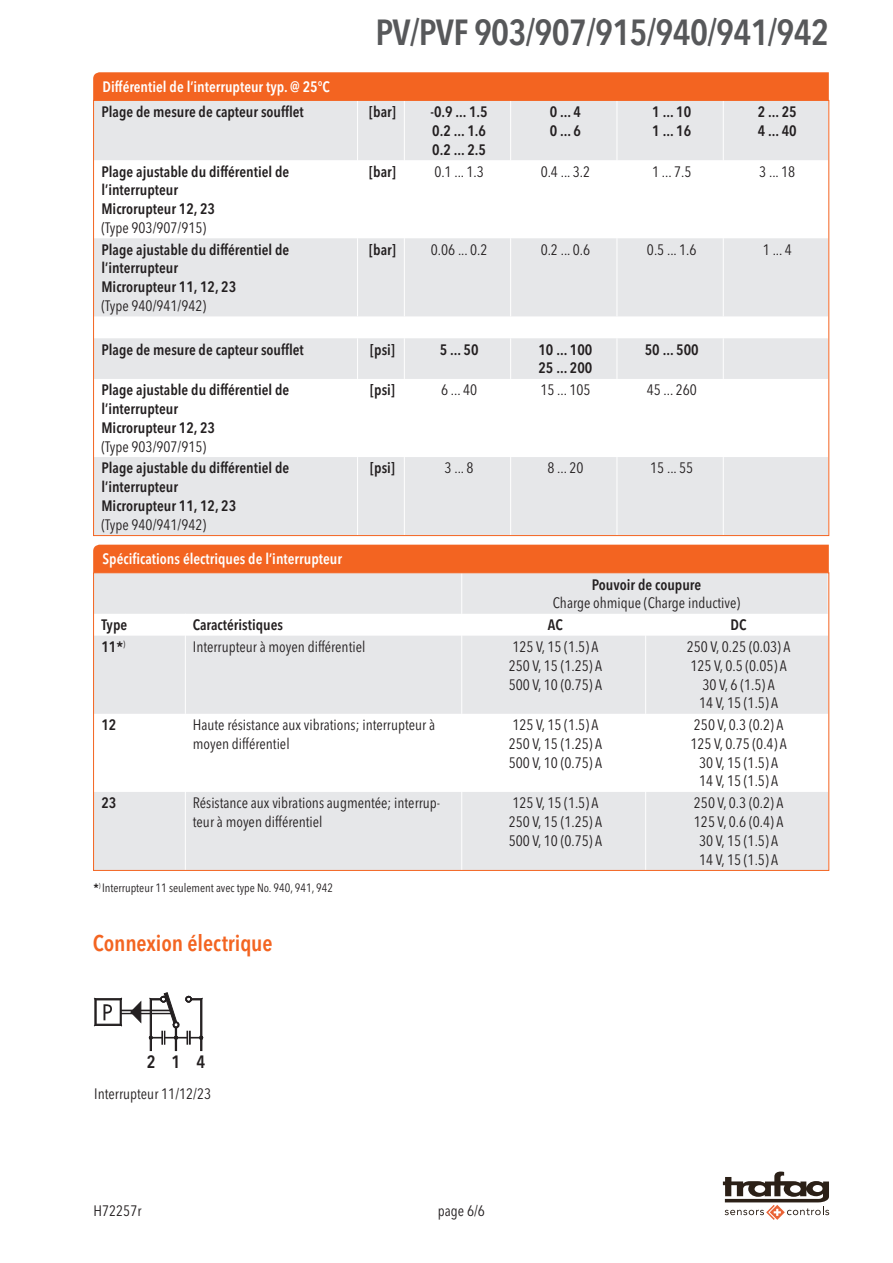
<style>
.page{position:relative;width:893px;height:1263px;background:#fff}
.page>*{position:absolute;margin:0;border:0;box-sizing:border-box;transform-origin:0 0}
.t1{font:600 condensed 36px "Avenir Next LT Pro";letter-spacing:-.02em;color:#57585a}
.t2{font:600 condensed 22.5px "Avenir Next LT Pro";letter-spacing:-.005em;color:#f36421}
.t3{font:600 condensed 17.7px "Avenir Next LT Pro";color:#231f20}
.t4{font:condensed 15px/18.8px "Avenir Next LT Pro";color:#231f20}
.t5{font:600 condensed 15px/18.8px "Avenir Next LT Pro";color:#231f20}
.t6{font:600 condensed 15px "Avenir Next LT Pro";color:#fff}
.t7{font:condensed 12px "Avenir Next LT Pro";color:#231f20}
.s1{font-weight:600}
</style>
<div class="page">
<svg style="left:723px;top:1171px;width:106px;height:49px"></svg>
<div style="left:93px;top:72px;width:736px;height:28px;background:#f36421"></div>
<svg style="left:95px;top:102px;width:732px;height:432px;fill:#e6e7e9"></svg>
<hr style="left:357px;top:101px;width:1px;height:59px;background:#fff">
<hr style="left:404px;top:101px;width:1px;height:59px;background:#fff">
<hr style="left:510px;top:101px;width:1px;height:59px;background:#fff">
<hr style="left:617px;top:101px;width:1px;height:59px;background:#fff">
<hr style="left:723px;top:101px;width:1px;height:59px;background:#fff">
<hr style="left:357px;top:160px;width:1px;height:78px;background:#fff">
<hr style="left:404px;top:160px;width:1px;height:78px;background:#fff">
<hr style="left:510px;top:160px;width:1px;height:78px;background:#fff">
<hr style="left:617px;top:160px;width:1px;height:78px;background:#fff">
<hr style="left:723px;top:160px;width:1px;height:78px;background:#fff">
<hr style="left:357px;top:238px;width:1px;height:78px;background:#fff">
<hr style="left:404px;top:238px;width:1px;height:78px;background:#fff">
<hr style="left:510px;top:238px;width:1px;height:78px;background:#fff">
<hr style="left:617px;top:238px;width:1px;height:78px;background:#fff">
<hr style="left:723px;top:238px;width:1px;height:78px;background:#fff">
<hr style="left:357px;top:338px;width:1px;height:41px;background:#fff">
<hr style="left:404px;top:338px;width:1px;height:41px;background:#fff">
<hr style="left:510px;top:338px;width:1px;height:41px;background:#fff">
<hr style="left:617px;top:338px;width:1px;height:41px;background:#fff">
<hr style="left:723px;top:338px;width:1px;height:41px;background:#fff">
<hr style="left:357px;top:379px;width:1px;height:78px;background:#fff">
<hr style="left:404px;top:379px;width:1px;height:78px;background:#fff">
<hr style="left:510px;top:379px;width:1px;height:78px;background:#fff">
<hr style="left:617px;top:379px;width:1px;height:78px;background:#fff">
<hr style="left:723px;top:379px;width:1px;height:78px;background:#fff">
<hr style="left:357px;top:457px;width:1px;height:78px;background:#fff">
<hr style="left:404px;top:457px;width:1px;height:78px;background:#fff">
<hr style="left:510px;top:457px;width:1px;height:78px;background:#fff">
<hr style="left:617px;top:457px;width:1px;height:78px;background:#fff">
<hr style="left:723px;top:457px;width:1px;height:78px;background:#fff">
<div style="left:93px;top:545px;width:736px;height:27px;background:#f36421"></div>
<svg style="left:95px;top:574px;width:732px;height:295px;fill:#e6e7e9"></svg>
<hr style="left:461px;top:573px;width:1px;height:41px;background:#fff">
<svg style="left:185px;top:614px;width:1px;height:22px"></svg>
<svg style="left:461px;top:614px;width:1px;height:22px"></svg>
<svg style="left:645px;top:614px;width:1px;height:22px"></svg>
<hr style="left:185px;top:636px;width:1px;height:78px;background:#fff">
<hr style="left:461px;top:636px;width:1px;height:78px;background:#fff">
<hr style="left:645px;top:636px;width:1px;height:78px;background:#fff">
<hr style="left:185px;top:714px;width:1px;height:78px;background:#fff">
<hr style="left:461px;top:714px;width:1px;height:78px;background:#fff">
<hr style="left:645px;top:714px;width:1px;height:78px;background:#fff">
<hr style="left:185px;top:792px;width:1px;height:78px;background:#fff">
<hr style="left:461px;top:792px;width:1px;height:78px;background:#fff">
<hr style="left:645px;top:792px;width:1px;height:78px;background:#fff">
<div style="left:121px;top:1013px;width:51px;height:1px;border:1px solid #231f20"></div>
<div style="left:121px;top:1010px;width:50px;height:1px;border:1px solid #231f20"></div>
<svg style="left:131px;top:1002px;width:10px;height:20px"></svg>
<svg style="left:150px;top:993px;width:53px;height:57px"></svg>
<svg style="left:95px;top:998px;width:26px;height:27px"></svg>
<h1 class="t1" style="left:375px;top:10px;width:455px">PV/PVF 903/907/915/940/941/942</h1>
<p class="t6" style="left:103px;top:78px;width:229px">Différentiel de l’interrupteur typ. @ 25°C</p>
<p class="t5" style="left:101px;top:102px;width:204px">Plage de mesure de capteur soufflet</p>
<p class="t5" style="left:369px;top:102px;width:28px">[bar]</p>
<p class="t5" style="left:430px;top:102px;width:59px;text-align:justify">-0.9 ... 1.5<br>0.2 ... 1.6<br>0.2 ... 2.5</p>
<p class="t5" style="left:550px;top:102px;width:33px">0 ... 4<br>0 ... 6</p>
<p class="t5" style="left:652px;top:102px;width:40px">1 ... 10<br>1 ... 16</p>
<p class="t5" style="left:758px;top:102px;width:40px">2 ... 25<br>4 ... 40</p>
<p class="t5" style="left:101px;top:162px;width:189px">Plage ajustable du différentiel de l’interrupteur<br>Microrupteur 12, 23</p>
<p class="t4" style="left:101px;top:218px;width:106px">(Type 903/907/915)</p>
<p class="t5" style="left:369px;top:162px;width:28px">[bar]</p>
<p class="t4" style="left:434px;top:162px;width:51px">0.1 ... 1.3</p>
<p class="t4" style="left:541px;top:162px;width:51px">0.4 ... 3.2</p>
<p class="t4" style="left:652px;top:162px;width:41px">1 ... 7.5</p>
<p class="t4" style="left:759px;top:162px;width:38px">3 ... 18</p>
<p class="t5" style="left:101px;top:240px;width:189px">Plage ajustable du différentiel de l’interrupteur<br>Microrupteur 11, 12, 23</p>
<p class="t4" style="left:101px;top:296px;width:106px">(Type 940/941/942)</p>
<p class="t5" style="left:369px;top:240px;width:28px">[bar]</p>
<p class="t4" style="left:431px;top:240px;width:58px">0.06 ... 0.2</p>
<p class="t4" style="left:541px;top:240px;width:51px">0.2 ... 0.6</p>
<p class="t4" style="left:647px;top:240px;width:51px">0.5 ... 1.6</p>
<p class="t4" style="left:763px;top:240px;width:30px">1 ... 4</p>
<p class="t5" style="left:101px;top:340px;width:204px">Plage de mesure de capteur soufflet</p>
<p class="t5" style="left:370px;top:340px;width:26px">[psi]</p>
<p class="t5" style="left:440px;top:340px;width:40px">5 ... 50</p>
<p class="t5" style="left:538px;top:340px;width:55px">10 ... 100<br>25 ... 200</p>
<p class="t5" style="left:645px;top:340px;width:55px">50 ... 500</p>
<p class="t5" style="left:101px;top:381px;width:189px">Plage ajustable du différentiel de l’interrupteur<br>Microrupteur 12, 23</p>
<p class="t4" style="left:101px;top:437px;width:106px">(Type 903/907/915)</p>
<p class="t5" style="left:370px;top:381px;width:26px">[psi]</p>
<p class="t4" style="left:441px;top:381px;width:38px">6 ... 40</p>
<p class="t4" style="left:540px;top:381px;width:52px">15 ... 105</p>
<p class="t4" style="left:647px;top:381px;width:52px">45 ... 260</p>
<p class="t5" style="left:101px;top:459px;width:189px">Plage ajustable du différentiel de l’interrupteur<br>Microrupteur 11, 12, 23</p>
<p class="t4" style="left:101px;top:515px;width:106px">(Type 940/941/942)</p>
<p class="t6" style="left:103px;top:550px;width:241px">Spécifications électriques de l’interrupteur</p>
<p class="t5" style="left:370px;top:459px;width:26px">[psi]</p>
<p class="t4" style="left:445px;top:459px;width:30px">3 ... 8</p>
<p class="t4" style="left:547px;top:459px;width:38px">8 ... 20</p>
<p class="t4" style="left:650px;top:459px;width:45px">15 ... 55</p>
<p class="t5" style="left:592px;top:575px;width:111px">Pouvoir de coupure</p>
<p class="t4" style="left:553px;top:594px;width:189px">Charge ohmique (Charge inductive)</p>
<p class="t5" style="left:101px;top:615px;width:27px">Type</p>
<p class="t5" style="left:193px;top:615px;width:92px">Caractéristiques</p>
<p class="t5" style="left:548px;top:615px;width:16px">AC</p>
<p class="t5" style="left:730px;top:615px;width:17px">DC</p>
<p class="t5" style="left:101px;top:637px;width:25px">11*<sup>)</sup></p>
<p class="t4" style="left:193px;top:637px;width:174px">I nterrupteur à moyen différentiel</p>
<p class="t4" style="left:509px;top:637px;width:95px">125 V, 15 (1.5) A<br>250 V, 15 (1.25) A<br>500 V, 10 (0.75) A</p>
<p class="t4" style="left:687px;top:637px;width:105px;text-align:center">250 V, 0.25 (0.03) A<br>125 V, 0.5 (0.05) A<br>30 V, 6 (1.5) A<br>14 V, 15 (1.5) A</p>
<p class="t5" style="left:101px;top:715px;width:16px">12</p>
<p class="t4" style="left:193px;top:715px;width:244px">Haute résistance aux vibrations; interrupteur à moyen différentiel</p>
<p class="t4" style="left:509px;top:715px;width:95px">125 V, 15 (1.5) A<br>250 V, 15 (1.25) A<br>500 V, 10 (0.75) A</p>
<p class="t4" style="left:690px;top:715px;width:98px;text-align:center">250 V, 0.3 (0.2) A<br>125 V, 0.75 (0.4) A<br>30 V, 15 (1.5) A<br>14 V, 15 (1.5) A</p>
<p class="t5" style="left:101px;top:793px;width:16px">23</p>
<p class="t4" style="left:193px;top:794px;width:249px">Résistance aux vibrations augmentée; interrup&shy;teur à moyen différentiel</p>
<p class="t4" style="left:509px;top:794px;width:95px">125 V, 15 (1.5) A<br>250 V, 15 (1.25) A<br>500 V, 10 (0.75) A</p>
<p class="t4" style="left:694px;top:794px;width:91px;text-align:center">250 V, 0.3 (0.2) A<br>125 V, 0.6 (0.4) A<br>30 V, 15 (1.5) A<br>14 V, 15 (1.5) A</p>
<p class="t7" style="left:94px;top:881px;width:241px"><span class="s1">*</span><sup>)</sup> I nterrupteur 11 seulement avec type No. 940, 941, 942</p>
<h2 class="t2" style="left:93px;top:930px;width:181px">Connexion électrique</h2>
<p class="t3" style="left:147px;top:1051px;width:60px">214</p>
<p class="t4" style="left:94px;top:1084px;width:118px">I nterrupteur 11/12/23</p>
<p class="t4" style="left:94px;top:1201px;width:49px">H72257r</p>
<p class="t4" style="left:438px;top:1201px;width:48px">page 6/6</p>
</div>
